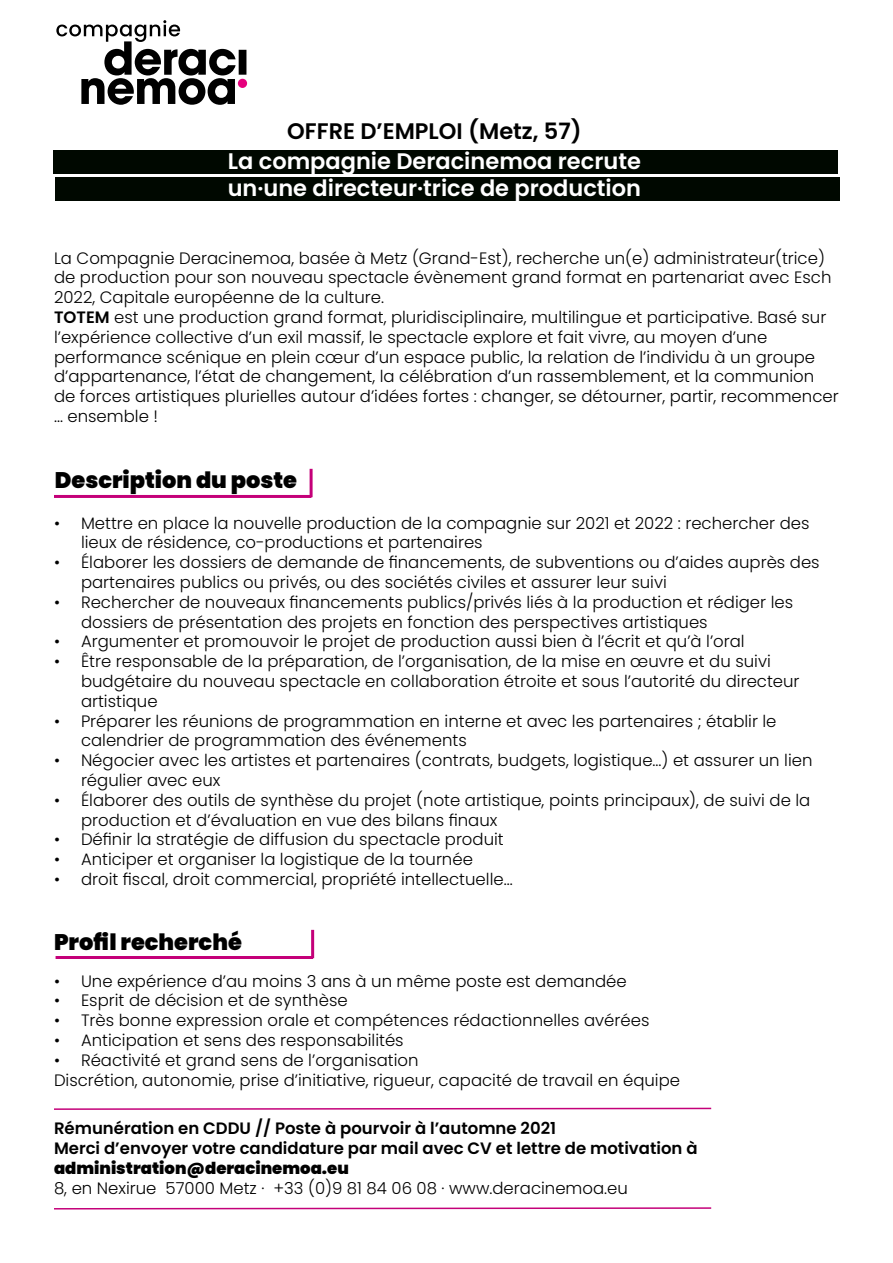
<style>
.page{position:relative;width:893px;height:1263px;background:#fff}
.page>*{position:absolute;margin:0;border:0;box-sizing:border-box;transform-origin:0 0}
.t1{font:600 22.5px/27px "Poppins";color:#fff}
.t2{font:900 22.5px "Poppins";color:#000}
.t3{font:600 22.5px "Poppins";color:#000}
.t4{font:300 16.5px/19.8px "Poppins";color:#000}
.t5{font:600 16.5px/19.8px "Poppins";color:#000}
.t6{font:900 16.5px "Poppins";color:#000}
.s1{font-weight:600}
</style>
<div class="page">
<svg style="left:56px;top:20px;width:190px;height:85px"></svg>
<div style="left:55px;top:178px;width:785px;height:23px;background:#000800"></div>
<div style="left:53px;top:150px;width:785px;height:23px;background:#000800"></div>
<hr style="left:56px;top:956px;width:257px;height:3px;background:#c40079">
<hr style="left:311px;top:930px;width:3px;height:28px;background:#c40079">
<hr style="left:54px;top:495px;width:257px;height:3px;background:#c40079">
<hr style="left:310px;top:469px;width:3px;height:28px;background:#c40079">
<svg style="left:54px;top:1107px;width:658px;height:3px"></svg>
<svg style="left:54px;top:1207px;width:658px;height:3px"></svg>
<h1 class="t3" style="left:287px;top:118px;width:296px">OFFRE D’EMPLOI (Metz, 57)</h1>
<h1 class="t1" style="left:228px;top:148px;width:415px">La compagnie Deracinemoa recrute un·une directeur·trice de production</h1>
<p class="t4" style="left:54px;top:248px;width:786px">La Compagnie Deracinemoa, basée à Metz (Grand-Est), recherche un(e) administrateur(trice) de production pour son nouveau spectacle évènement grand format en partenariat avec Esch 2022, Capitale européenne de la culture.<br><span class="s1">TOTEM</span> est une production grand format, pluridisciplinaire, multilingue et participative. Basé sur l’expérience collective d’un exil massif, le spectacle explore et fait vivre, au moyen d’une performance scénique en plein cœur d’un espace public, la relation de l’individu à un groupe d’appartenance, l’état de changement, la célébration d’un rassemblement, et la communion de forces artistiques plurielles autour d’idées fortes : changer, se détourner, partir, recommencer ... ensemble !</p>
<h1 class="t2" style="left:55px;top:467px;width:244px">Description du poste</h1>
<p class="t4" style="left:81px;top:513px;width:730px;text-indent:-27px">• Mettre en place la nouvelle production de la compagnie sur 2021 et 2022 : rechercher des lieux de résidence, co-productions et partenaires</p>
<p class="t4" style="left:81px;top:552px;width:740px;text-indent:-27px">• Élaborer les dossiers de demande de financements, de subventions ou d’aides auprès des partenaires publics ou privés, ou des sociétés civiles et assurer leur suivi</p>
<p class="t4" style="left:81px;top:592px;width:714px;text-indent:-27px">• Rechercher de nouveaux financements publics/privés liés à la production et rédiger les dossiers de présentation des projets en fonction des perspectives artistiques</p>
<p class="t4" style="left:54px;top:632px;width:692px">• Argumenter et promouvoir le projet de production aussi bien à l’écrit et qu’à l’oral</p>
<p class="t4" style="left:81px;top:651px;width:720px;text-indent:-27px">• Être responsable de la préparation, de l’organisation, de la mise en œuvre et du suivi budgétaire du nouveau spectacle en collaboration étroite et sous l’autorité du directeur artistique</p>
<p class="t4" style="left:81px;top:711px;width:697px;text-indent:-27px">• Préparer les réunions de programmation en interne et avec les partenaires ; établir le calendrier de programmation des événements</p>
<p class="t4" style="left:81px;top:750px;width:733px;text-indent:-27px">• Négocier avec les artistes et partenaires (contrats, budgets, logistique...) et assurer un lien régulier avec eux</p>
<p class="t4" style="left:81px;top:790px;width:731px;text-indent:-27px">• Élaborer des outils de synthèse du projet (note artistique, points principaux), de suivi de la production et d’évaluation en vue des bilans finaux</p>
<p class="t4" style="left:54px;top:830px;width:451px">• Définir la stratégie de diffusion du spectacle produit</p>
<p class="t4" style="left:54px;top:849px;width:420px">• Anticiper et organiser la logistique de la tournée</p>
<p class="t4" style="left:54px;top:869px;width:460px">• droit fiscal, droit commercial, propriété intellectuelle...</p>
<h1 class="t2" style="left:54px;top:929px;width:189px">Profil recherché</h1>
<p class="t4" style="left:54px;top:971px;width:574px">• Une expérience d’au moins 3 ans à un même poste est demandée</p>
<p class="t4" style="left:54px;top:991px;width:295px">• Esprit de décision et de synthèse</p>
<p class="t4" style="left:54px;top:1010px;width:597px">• Très bonne expression orale et compétences rédactionnelles avérées</p>
<p class="t4" style="left:54px;top:1030px;width:351px">• Anticipation et sens des responsabilités</p>
<p class="t4" style="left:54px;top:1050px;width:628px">• Réactivité et grand sens de l’organisation<br>Discrétion, autonomie, prise d’initiative, rigueur, capacité de travail en équipe</p>
<p class="t5" style="left:54px;top:1118px;width:645px">Rémunération en CDDU // Poste à pourvoir à l’automne 2021<br>Merci d’envoyer votre candidature par mail avec CV et lettre de motivation à</p>
<p class="t6" style="left:54px;top:1158px;width:296px">administration@deracinemoa.eu</p>
<p class="t4" style="left:54px;top:1178px;width:575px">8, en Nexirue 57000 Metz · +33 (0)9 81 84 06 08 · www.deracinemoa.eu</p>
</div>
